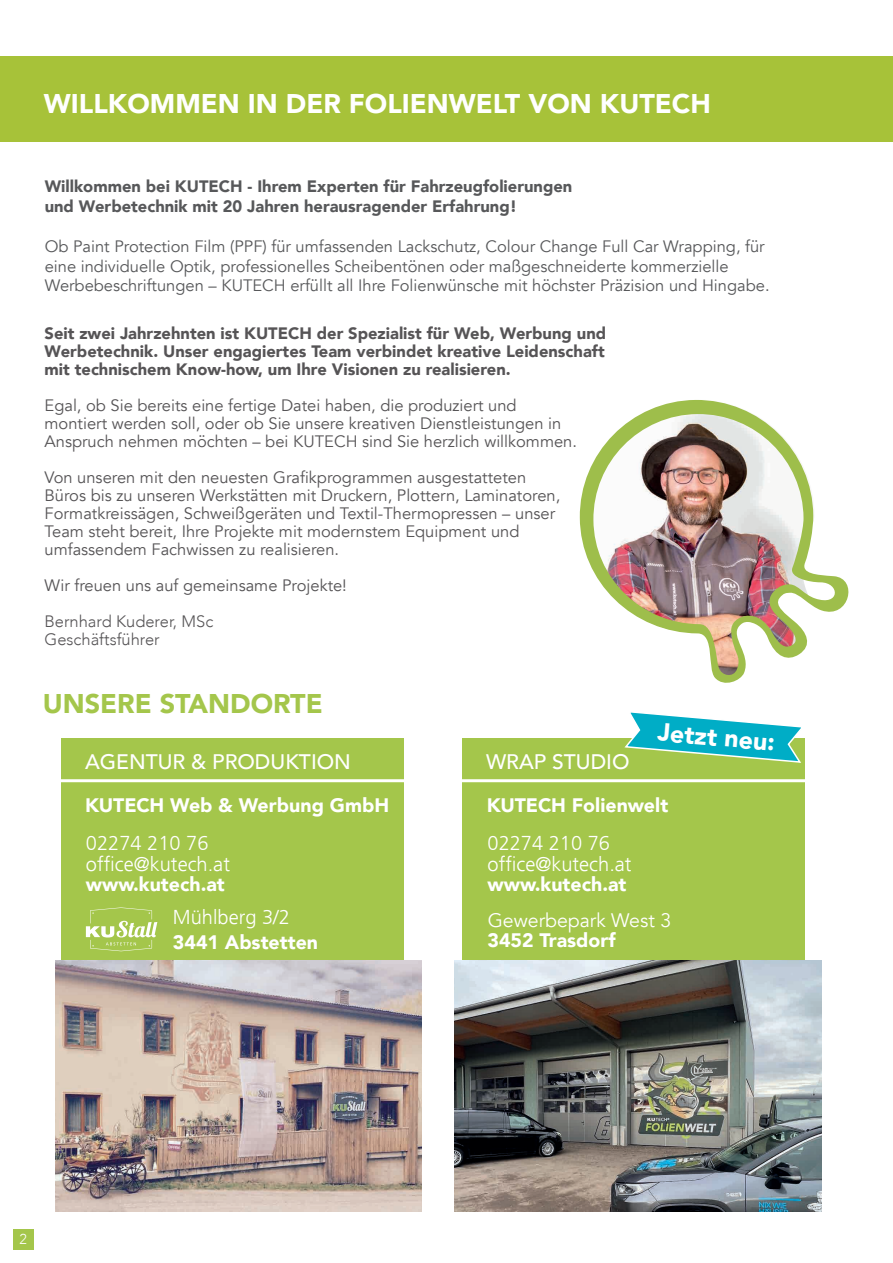
<style>
.page{position:relative;width:893px;height:1263px;background:#fff}
.page>*{position:absolute;margin:0;border:0;box-sizing:border-box;transform-origin:0 0}
.t1{font:900 27px "Avenir";color:#fff}
.t2{font:900 27px "Avenir";color:#a4c64b}
.t3{font:900 25.05px "Avenir";color:#fff}
.t4{font:500 21px "Avenir";color:#fff}
.t5{font:300 20.1px/20.4px "Frutiger";color:#fff}
.t6{font:900 19.5px "Avenir";color:#fff}
.t7{font:19.5px "Avenir";color:#fff}
.t8{font:16.5px/18px "Avenir";color:#565456}
.t9{font:16.5px/19.8px "Avenir";color:#57585a}
.t10{font:900 16.5px/18px "Avenir";color:#565456;text-align:justify}
.t11{font:900 16.5px/19.8px "Avenir";color:#57585a}
.t12{font:300 16.5px/18px "Avenir";color:#565456}
.t13{font:300 14.25px "Avenir";color:#fff}
</style>
<div class="page">
<div style="left:13px;top:1230px;width:20px;height:20px;background:#a4c64b"></div>
<img style="left:579px;top:400px;width:270px;height:283px">
<div style="left:0;top:56px;width:893px;height:85px;background:#a7c239"></div>
<div style="left:463px;top:738px;width:342px;height:249px;background:#a4c64b"></div>
<div style="left:62px;top:738px;width:342px;height:249px;background:#a4c64b"></div>
<img style="left:55px;top:960px;width:367px;height:252px">
<img style="left:454px;top:960px;width:367px;height:252px">
<svg style="left:624px;top:712px;width:177px;height:51px"></svg>
<svg style="left:86px;top:907px;width:71px;height:44px"></svg>
<hr style="left:51px;top:779px;width:781px;height:3px;background:#fff">
<h1 class="t1" style="left:44px;top:80px;width:668px">WILLKOMMEN IN DER FOLIENWELT VON KUTECH</h1>
<p class="t11" style="left:45px;top:176px;width:529px">Willkommen bei KUTECH - Ihrem Experten für Fahrzeugfolierungen und Werbetechnik mit 20 Jahren herausragender Erfahrung!</p>
<p class="t9" style="left:45px;top:236px;width:726px">Ob Paint Protection Film (PPF) für umfassenden Lackschutz, Colour Change Full Car Wrapping, für eine individuelle Optik, professionelles Scheibentönen oder maßgeschneiderte kommerzielle<br>Werbebeschriftungen – KUTECH erfüllt all Ihre Folienwünsche mit höchster Präzision und Hingabe.</p>
<p class="t10" style="left:45px;top:324px;width:563px">Seit zwei Jahrzehnten ist KUTECH der Spezialist für Web, Werbung und Werbetechnik. Unser engagiertes Team verbindet kreative Leidenschaft mit technischem Know-how, um Ihre Visionen zu realisieren.</p>
<p class="t8" style="left:45px;top:397px;width:534px">Egal, ob Sie bereits eine fertige Datei haben, die produziert und montiert werden soll, oder ob Sie unsere kreativen Dienstleistungen in<br>Anspruch nehmen möchten – bei KUTECH sind Sie herzlich willkommen.</p>
<p class="t8" style="left:45px;top:469px;width:517px">Von unseren mit den neuesten Grafikprogrammen ausgestatteten Büros bis zu unseren Werkstätten mit Druckern, Plottern, Laminatoren, Formatkreissägen, Schweißgeräten und Textil-Thermopressen – unser Team steht bereit, Ihre Projekte mit modernstem Equipment und umfassendem Fachwissen zu realisieren.</p>
<p class="t8" style="left:45px;top:577px;width:304px">Wir freuen uns auf gemeinsame Projekte!</p>
<p class="t12" style="left:45px;top:613px;width:170px">Bernhard Kuderer, MSc<br>Geschäftsführer</p>
<h1 class="t2" style="left:43px;top:681px;width:282px">UNSERE STANDORTE</h1>
<p class="t4" style="left:85px;top:743px;width:267px">AGENTUR &amp; PRODUKTION</p>
<p class="t4" style="left:486px;top:743px;width:145px">WRAP STUDIO</p>
<h2 class="t3" style="left:660px;top:710px;width:119px;rotate:5deg">Jetzt neu:</h2>
<p class="t6" style="left:85px;top:788px;width:306px">KUTECH Web &amp; Werbung GmbH</p>
<p class="t5" style="left:86px;top:833px;width:146px">02274 210 76 office@kutech.at</p>
<p class="t6" style="left:86px;top:868px;width:140px">www.kutech.at</p>
<p class="t6" style="left:487px;top:788px;width:183px">KUTECH Folienwelt</p>
<p class="t5" style="left:487px;top:833px;width:146px">02274 210 76 office@kutech.at</p>
<p class="t6" style="left:487px;top:868px;width:140px">www.kutech.at</p>
<p class="t5" style="left:173px;top:907px;width:118px">Mühlberg 3/2</p>
<p class="t6" style="left:173px;top:925px;width:147px">3441 Abstetten</p>
<p class="t7" style="left:488px;top:909px;width:185px">Gewerbepark West 3</p>
<p class="t6" style="left:487px;top:923px;width:130px">3452 Trasdorf</p>
<p class="t13" style="left:19px;top:1231px;width:9px">2</p>
</div>
